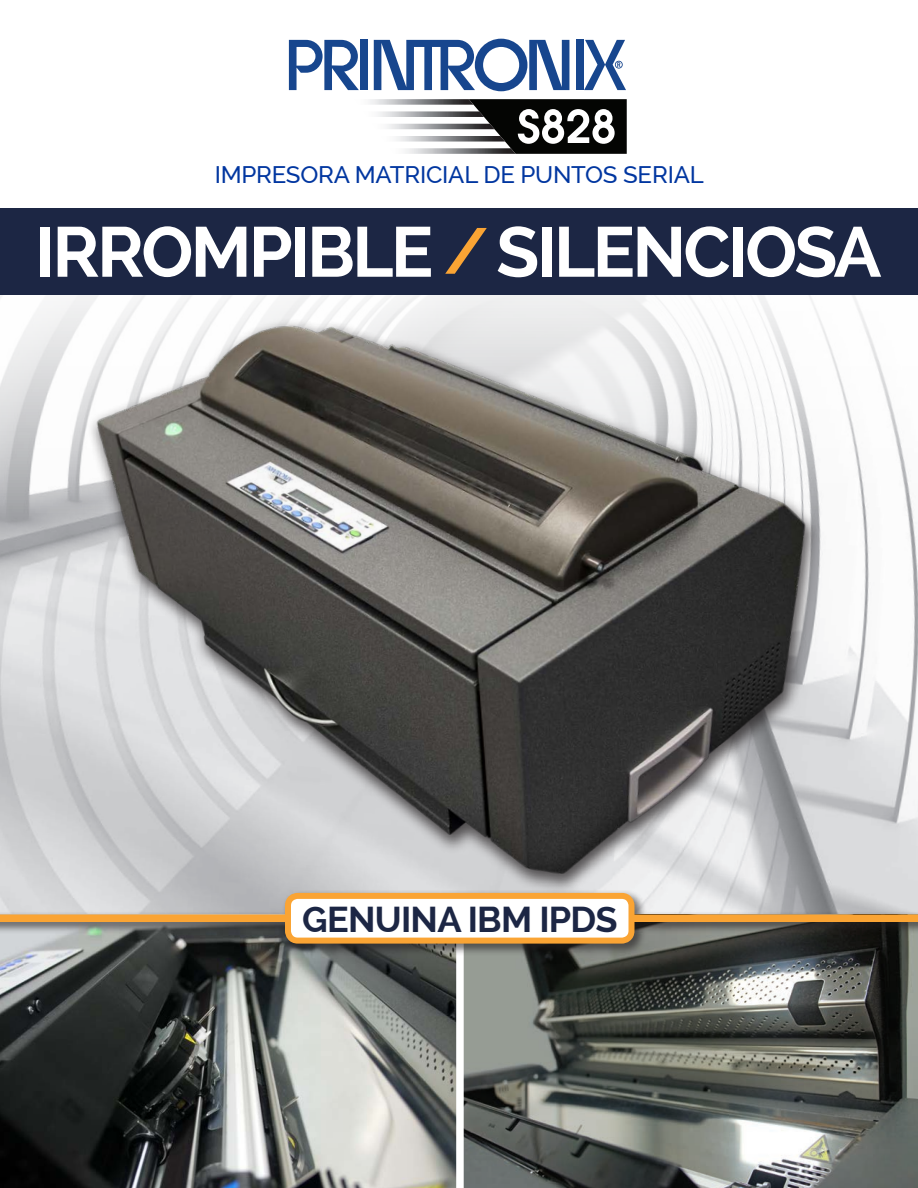
<style>
.page{position:relative;width:918px;height:1188px;background:#fff}
.page>*{position:absolute;margin:0;border:0;box-sizing:border-box;transform-origin:0 0}
.t1{font:700 70.5px "Raleway";letter-spacing:-.04em;color:#fff}
.t2{font:700 36px "Raleway";letter-spacing:-.02em;color:#1c2644}
.t3{font:500 24px "Raleway";letter-spacing:-.01em;color:#0036a0}
.s1{font-size:64.5px;color:#faa434}
</style>
<div class="page">
<img style="left:0;top:90px;width:918px;height:800px">
<img style="left:54px;top:312px;width:807px;height:578px">
<img style="left:0;top:957px;width:918px;height:231px">
<div style="left:456px;top:918px;width:8px;height:270px;background:#fff"></div>
<div style="left:0;top:209px;width:918px;height:86px;background:#1c2644"></div>
<div style="left:0;top:890px;width:918px;height:67px;background:#231f20;opacity:.6"></div>
<div style="left:0;top:915px;width:918px;height:7px;background:#faa434"></div>
<div style="left:288px;top:896px;width:344px;height:45px;background:#fff;border-radius:10px"></div>
<div style="left:285px;top:893px;width:350px;height:51px;border:6px solid #faa434;border-radius:10px"></div>
<img style="left:355px;top:99px;width:114px;height:6px">
<img style="left:364px;top:111px;width:105px;height:6px">
<img style="left:372px;top:124px;width:97px;height:5px">
<img style="left:381px;top:136px;width:88px;height:6px">
<svg style="left:469px;top:99px;width:158px;height:55px"></svg>
<img style="left:390px;top:148px;width:126px;height:6px">
<div style="left:360px;top:40px;width:8px;height:50px;background:#17468e"></div>
<svg style="left:289px;top:40px;width:70px;height:50px"></svg>
<div style="left:576px;top:40px;width:8px;height:50px;background:#17468e"></div>
<svg style="left:374px;top:39px;width:195px;height:52px"></svg>
<svg style="left:584px;top:40px;width:42px;height:50px"></svg>
<p class="t3" style="left:215px;top:161px;width:491px">IMPRESORA MATRICIAL DE PUNTOS SERIAL</p>
<p class="t1" style="left:35px;top:212px;width:848px">IRROMPIBLE <span class="s1">/</span> SILENCIOSA</p>
<p class="t2" style="left:302px;top:898px;width:317px">GENUINA IBM IPDS</p>
</div>
